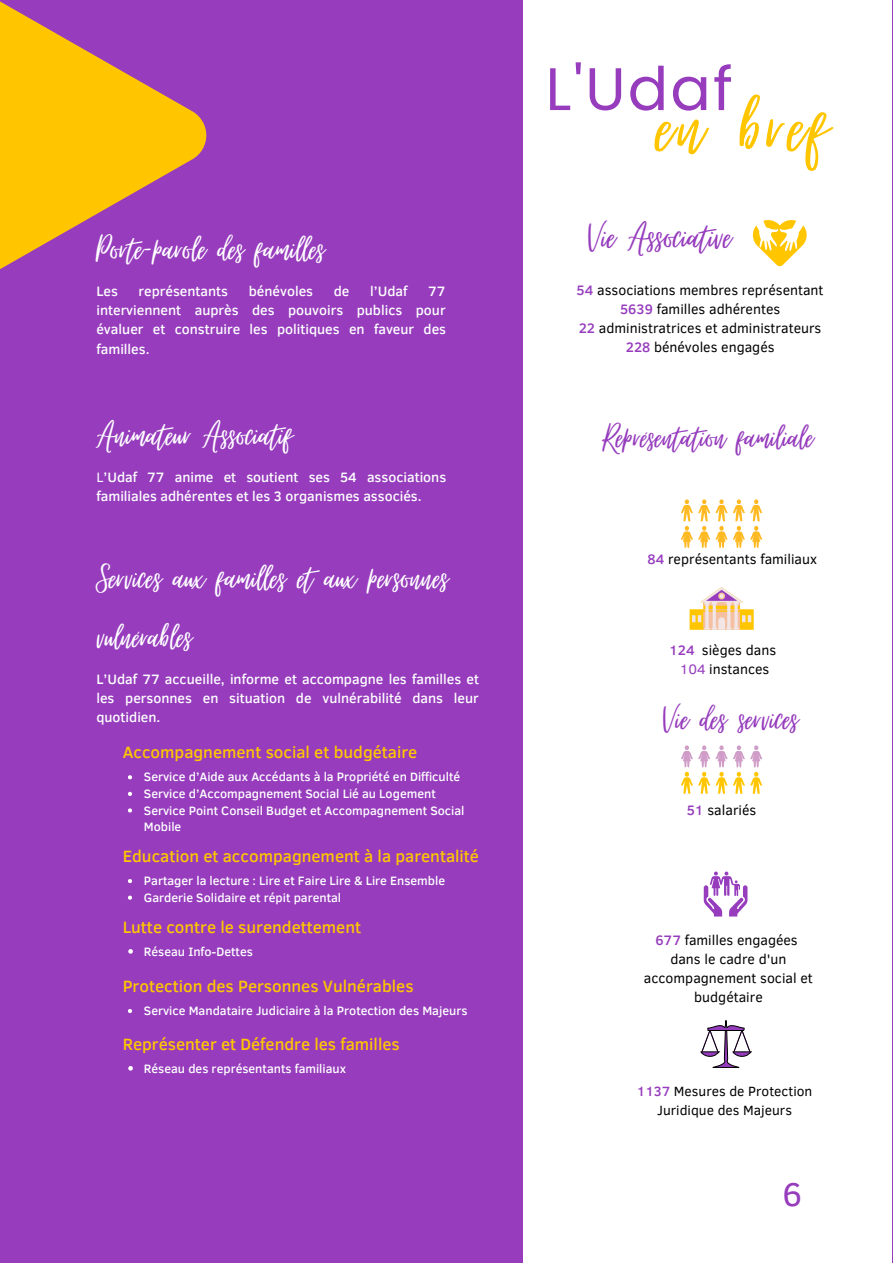
<style>
.page{position:relative;width:893px;height:1264px;background:#fff}
.page>*{position:absolute;margin:0;border:0;box-sizing:border-box;transform-origin:0 0}
.t1{font:104.85px "Virtual";letter-spacing:.035em;color:#ffc600}
.t2{font:60px "Poppins";color:#963cbd}
.t3{font:48px "Virtual";color:#963cbd}
.t4{font:45px/58.5px "Virtual";color:#fff}
.t5{font:45px "Virtual";color:#963cbd}
.t6{font:43.65px "Virtual";color:#963cbd}
.t7{font:33.75px "Clear Sans";color:#963cbd}
.t8{font:500 16.8px "Clear Sans";color:#ffc600}
.t9{font:14.1px/19px "Clear Sans";color:#000;text-align:center}
.t10{font:500 13.95px/19px "Clear Sans";color:#fff;text-align:justify}
.t11{font:13.8px/19px "Clear Sans";color:#000;text-align:center}
.t12{font:500 12.45px/16.6px "Clear Sans";color:#fff}
.s1{font-weight:400}
.s2{font-weight:500;color:#963cbd}
.s3{color:#963cbd}
</style>
<div class="page">
<div style="left:0;top:0;width:892px;height:1262px;background:#963cbd"></div>
<div style="left:523px;top:0;width:369px;height:1262px;background:#fff"></div>
<svg style="left:703px;top:871px;width:44px;height:45px"></svg>
<svg style="left:752px;top:220px;width:54px;height:46px"></svg>
<svg style="left:681px;top:499px;width:81px;height:49px"></svg>
<svg style="left:689px;top:587px;width:64px;height:42px"></svg>
<svg style="left:681px;top:745px;width:81px;height:49px"></svg>
<svg style="left:700px;top:1020px;width:51px;height:47px"></svg>
<svg style="left:128px;top:775px;width:4px;height:4px"></svg>
<svg style="left:128px;top:791px;width:4px;height:5px"></svg>
<svg style="left:128px;top:808px;width:4px;height:4px"></svg>
<svg style="left:128px;top:879px;width:4px;height:4px"></svg>
<svg style="left:128px;top:895px;width:4px;height:4px"></svg>
<svg style="left:128px;top:949px;width:5px;height:4px"></svg>
<svg style="left:128px;top:1009px;width:4px;height:4px"></svg>
<svg style="left:128px;top:1066px;width:5px;height:4px"></svg>
<svg style="left:0;top:1px;width:206px;height:268px;fill:#ffc600"></svg>
<p class="t4" style="left:96px;top:220px;width:229px">Porte-parole des familles</p>
<p class="t10" style="left:96px;top:281px;width:23px">Les</p>
<p class="t10" style="left:138px;top:281px;width:91px">représentants</p>
<p class="t10" style="left:249px;top:281px;width:66px">bénévoles</p>
<p class="t10" style="left:334px;top:281px;width:17px">de</p>
<p class="t10" style="left:370px;top:281px;width:39px">l’Udaf</p>
<p class="t10" style="left:96px;top:281px;width:351px;text-indent:332px">77 interviennent auprès des pouvoirs publics pour évaluer et construire les politiques en faveur des familles.</p>
<p class="t4" style="left:96px;top:406px;width:197px">Animateur Associatif</p>
<p class="t10" style="left:96px;top:466px;width:351px"><span class="s1">L</span>’Udaf 77 anime et soutient ses 54 associations familiales adhérentes et les 3 organismes associés.</p>
<p class="t4" style="left:96px;top:549px;width:353px">Services aux familles et aux personnes vulnérables</p>
<p class="t10" style="left:96px;top:668px;width:384px">L’Udaf 77 accueille, informe et accompagne les familles et les personnes en situation de vulnérabilité dans leur quotidien.</p>
<p class="t8" style="left:123px;top:740px;width:296px">Accompagnement social et budgétaire</p>
<p class="t12" style="left:144px;top:768px;width:318px">Service d’Aide aux Accédants à la Propriété en Difficulté</p>
<p class="t12" style="left:144px;top:784px;width:293px">Service d’Accompagnement Social Lié au Logement</p>
<p class="t12" style="left:144px;top:801px;width:322px">Service Point Conseil Budget et Accompagnement Social<br>Mobile</p>
<p class="t8" style="left:123px;top:843px;width:358px">Education et accompagnement à la parentalité</p>
<p class="t12" style="left:144px;top:871px;width:303px">Partager la lecture : Lire et Faire Lire &amp; Lire Ensemble</p>
<p class="t12" style="left:144px;top:888px;width:199px">Garderie Solidaire et répit parental</p>
<p class="t8" style="left:123px;top:914px;width:240px">Lutte contre le surendettement</p>
<p class="t12" style="left:144px;top:943px;width:111px">Réseau Info-Dettes</p>
<p class="t8" style="left:123px;top:973px;width:292px">Protection des Personnes Vulnérables</p>
<p class="t12" style="left:144px;top:1001px;width:325px">Service Mandataire Judiciaire à la Protection des Majeurs</p>
<p class="t8" style="left:123px;top:1031px;width:278px">Représenter et Défendre les familles</p>
<p class="t12" style="left:144px;top:1060px;width:204px">Réseau des représentants familiaux</p>
<p class="t2" style="left:545px;top:47px;width:189px">L'Udaf</p>
<p class="t1" style="left:656px;top:71px;width:174px">en bref</p>
<p class="t3" style="left:586px;top:211px;width:147px">Vie Associative</p>
<p class="t9" style="left:576px;top:280px;width:248px"><span class="s2">54</span> associations membres représentant<br><span class="s2">5639</span> familles adhérentes</p>
<p class="t9" style="left:578px;top:318px;width:244px"><span class="s2">22</span> administratrices et administrateurs</p>
<p class="t9" style="left:625px;top:337px;width:150px"><span class="s2">228</span> bénévoles engagés</p>
<p class="t6" style="left:602px;top:414px;width:212px">Représentation familiale</p>
<p class="t9" style="left:647px;top:548px;width:171px"><span class="s2">84</span> représentants familiaux</p>
<p class="t9" style="left:669px;top:640px;width:108px"><span class="s2">124</span> sièges dans</p>
<p class="t9" style="left:679px;top:659px;width:91px"><span class="s3">104</span> instances</p>
<p class="t5" style="left:661px;top:694px;width:138px">Vie des services</p>
<p class="t9" style="left:686px;top:799px;width:71px"><span class="s2">51</span> salariés</p>
<p class="t9" style="left:655px;top:929px;width:144px"><span class="s2">677</span> familles engagées</p>
<p class="t9" style="left:644px;top:949px;width:170px">dans le cadre d'un accompagnement social et budgétaire</p>
<p class="t11" style="left:636px;top:1081px;width:177px"><span class="s2">1137</span> Mesures de Protection<br>Juridique des Majeurs</p>
<p class="t7" style="left:782px;top:1169px;width:21px">6</p>
</div>
